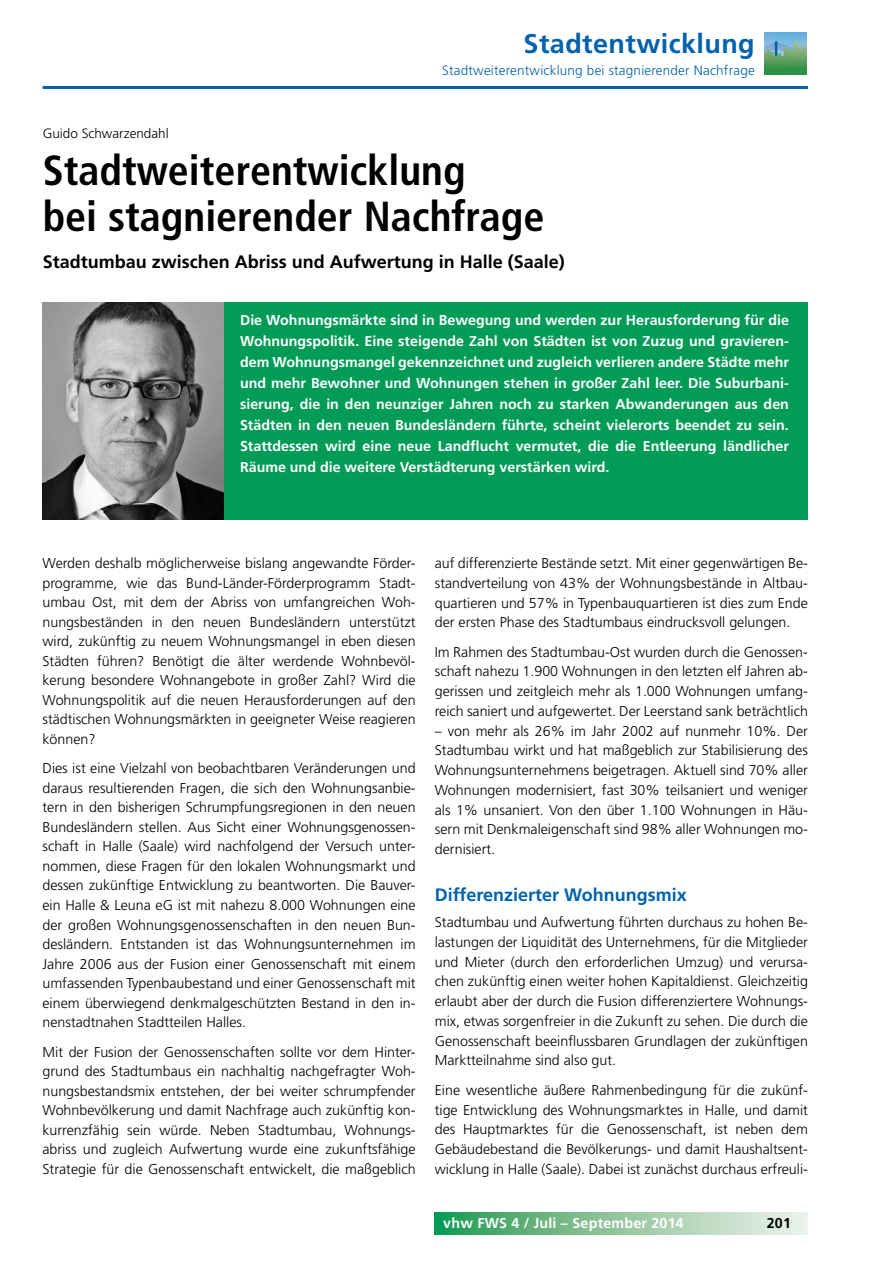
<style>
.page{position:relative;width:893px;height:1263px;background:#fff}
.page>*{position:absolute;margin:0;border:0;box-sizing:border-box;transform-origin:0 0}
.t1{font:700 condensed 42px/46.5px "Frutiger LT";color:#000}
.t2{font:700 27px "Frutiger LT";letter-spacing:.015em;color:#0062ae}
.t3{font:700 18px "Frutiger LT";color:#000}
.t4{font:700 18px "Frutiger LT";color:#0062ae}
.t5{font:300 14.25px/19.5px "Frutiger LT";color:#000;text-align:justify}
.t6{font:700 14.25px/21px "Frutiger LT";color:#fff;text-align:justify}
.t7{font:700 14.25px "Frutiger LT";color:#000}
.t8{font:300 13.5px "Frutiger LT";letter-spacing:.015em;color:#0062ae}
.t9{font:300 13.5px "Frutiger CE";color:#000}
</style>
<div class="page">
<hr style="left:43px;top:86px;width:765px;height:3px;background:#0062ae">
<svg style="left:435px;top:1213px;width:373px;height:21px;background:#8ec69f"></svg>
<img style="left:764px;top:32px;width:42px;height:43px">
<div style="left:43px;top:302px;width:765px;height:217px;background:#009b56"></div>
<img style="left:43px;top:302px;width:180px;height:217px">
<h2 class="t2" style="left:524px;top:28px;width:233px">Stadtentwicklung</h2>
<p class="t8" style="left:442px;top:62px;width:314px">Stadtweiterentwicklung bei stagnierender Nachfrage</p>
<p class="t9" style="left:43px;top:126px;width:128px">Guido Schwarzendahl</p>
<h1 class="t1" style="left:43px;top:147px;width:503px">Stadtweiterentwicklung<br>bei stagnierender Nachfrage</h1>
<p class="t3" style="left:43px;top:251px;width:524px">Stadtumbau zwischen Abriss und Aufwertung in Halle (Saale)</p>
<p class="t6" style="left:240px;top:309px;width:550px">Die Wohnungsmärkte sind in Bewegung und werden zur Herausforderung für die Wohnungspolitik. Eine steigende Zahl von Städten ist von Zuzug und gravieren&shy;dem Wohnungsmangel gekennzeichnet und zugleich verlieren andere Städte mehr und mehr Bewohner und Wohnungen stehen in großer Zahl leer. Die Suburbani&shy;sierung, die in den neunziger Jahren noch zu starken Abwanderungen aus den Städten in den neuen Bundesländern führte, scheint vielerorts beendet zu sein.<br>Stattdessen wird eine neue Landflucht vermutet, die die Entleerung ländlicher Räume und die weitere Verstädterung verstärken wird.</p>
<p class="t5" style="left:43px;top:554px;width:375px">Werden deshalb möglicherweise bislang angewandte Förder&shy;programme, wie das Bund-Länder-Förderprogramm Stadt&shy;umbau Ost, mit dem der Abriss von umfangreichen Woh&shy;nungsbeständen in den neuen Bundesländern unterstützt wird, zukünftig zu neuem Wohnungsmangel in eben diesen Städten führen? Benötigt die älter werdende Wohnbevöl&shy;kerung besondere Wohnangebote in großer Zahl? Wird die Wohnungspolitik auf die neuen Herausforderungen auf den städtischen Wohnungsmärkten in geeigneter Weise reagieren können?</p>
<p class="t5" style="left:43px;top:759px;width:375px">Dies ist eine Vielzahl von beobachtbaren Veränderungen und daraus resultierenden Fragen, die sich den Wohnungsanbie&shy;tern in den bisherigen Schrumpfungsregionen in den neuen Bundesländern stellen. Aus Sicht einer Wohnungsgenossen&shy;schaft in Halle (Saale) wird nachfolgend der Versuch unter&shy;nommen, diese Fragen für den lokalen Wohnungsmarkt und dessen zukünftige Entwicklung zu beantworten. Die Bauver&shy;ein Halle &amp; Leuna eG ist mit nahezu 8.000 Wohnungen eine der großen Wohnungsgenossenschaften in den neuen Bun&shy;desländern. Entstanden ist das Wohnungsunternehmen im Jahre 2006 aus der Fusion einer Genossenschaft mit einem umfassenden Typenbaubestand und einer Genossenschaft mit einem überwiegend denkmalgeschützten Bestand in den in&shy;nenstadtnahen Stadtteilen Halles.</p>
<p class="t5" style="left:43px;top:1042px;width:375px">Mit der Fusion der Genossenschaften sollte vor dem Hinter&shy;grund des Stadtumbaus ein nachhaltig nachgefragter Woh&shy;nungsbestandsmix entstehen, der bei weiter schrumpfender Wohnbevölkerung und damit Nachfrage auch zukünftig kon&shy;kurrenzfähig sein würde. Neben Stadtumbau, Wohnungs&shy;abriss und zugleich Aufwertung wurde eine zukunftsfähige Strategie für die Genossenschaft entwickelt, die maßgeblich</p>
<p class="t5" style="left:435px;top:554px;width:375px">auf differenzierte Bestände setzt. Mit einer gegenwärtigen Be&shy;standverteilung von 43% der Wohnungsbestände in Altbau&shy;quartieren und 57% in Typenbauquartieren ist dies zum Ende der ersten Phase des Stadtumbaus eindrucksvoll gelungen.</p>
<p class="t5" style="left:435px;top:642px;width:375px">Im Rahmen des Stadtumbau-Ost wurden durch die Genossen&shy;schaft nahezu 1.900 Wohnungen in den letzten elf Jahren ab&shy;gerissen und zeitgleich mehr als 1.000 Wohnungen umfang&shy;reich saniert und aufgewertet. Der Leerstand sank beträchtlich</p>
<p class="t5" style="left:435px;top:721px;width:375px">– von mehr als 26% im Jahr 2002 auf nunmehr 10%. Der Stadtumbau wirkt und hat maßgeblich zur Stabilisierung des Wohnungsunternehmens beigetragen. Aktuell sind 70% aller Wohnungen modernisiert, fast 30% teilsaniert und weniger als 1% unsaniert. Von den über 1.100 Wohnungen in Häu&shy;sern mit Denkmaleigenschaft sind 98% aller Wohnungen mo&shy;dernisiert.</p>
<p class="t4" style="left:435px;top:884px;width:254px">Differenzierter Wohnungsmix</p>
<p class="t5" style="left:435px;top:913px;width:375px">Stadtumbau und Aufwertung führten durchaus zu hohen Be&shy;lastungen der Liquidität des Unternehmens, für die Mitglieder und Mieter (durch den erforderlichen Umzug) und verursa&shy;chen zukünftig einen weiter hohen Kapitaldienst. Gleichzeitig erlaubt aber der durch die Fusion differenziertere Wohnungs&shy;mix, etwas sorgenfreier in die Zukunft zu sehen. Die durch die Genossenschaft beeinflussbaren Grundlagen der zukünftigen Marktteilnahme sind also gut.</p>
<p class="t5" style="left:435px;top:1080px;width:375px">Eine wesentliche äußere Rahmenbedingung für die zukünf&shy;tige Entwicklung des Wohnungsmarktes in Halle, und damit des Hauptmarktes für die Genossenschaft, ist neben dem Gebäudebestand die Bevölkerungs- und damit Haushaltsent&shy;wicklung in Halle (Saale). Dabei ist zunächst durchaus erfreuli-</p>
<p class="t6" style="left:443px;top:1213px;width:242px">vhw FWS 4 / Juli – September 2014</p>
<p class="t7" style="left:767px;top:1214px;width:26px">201</p>
</div>
